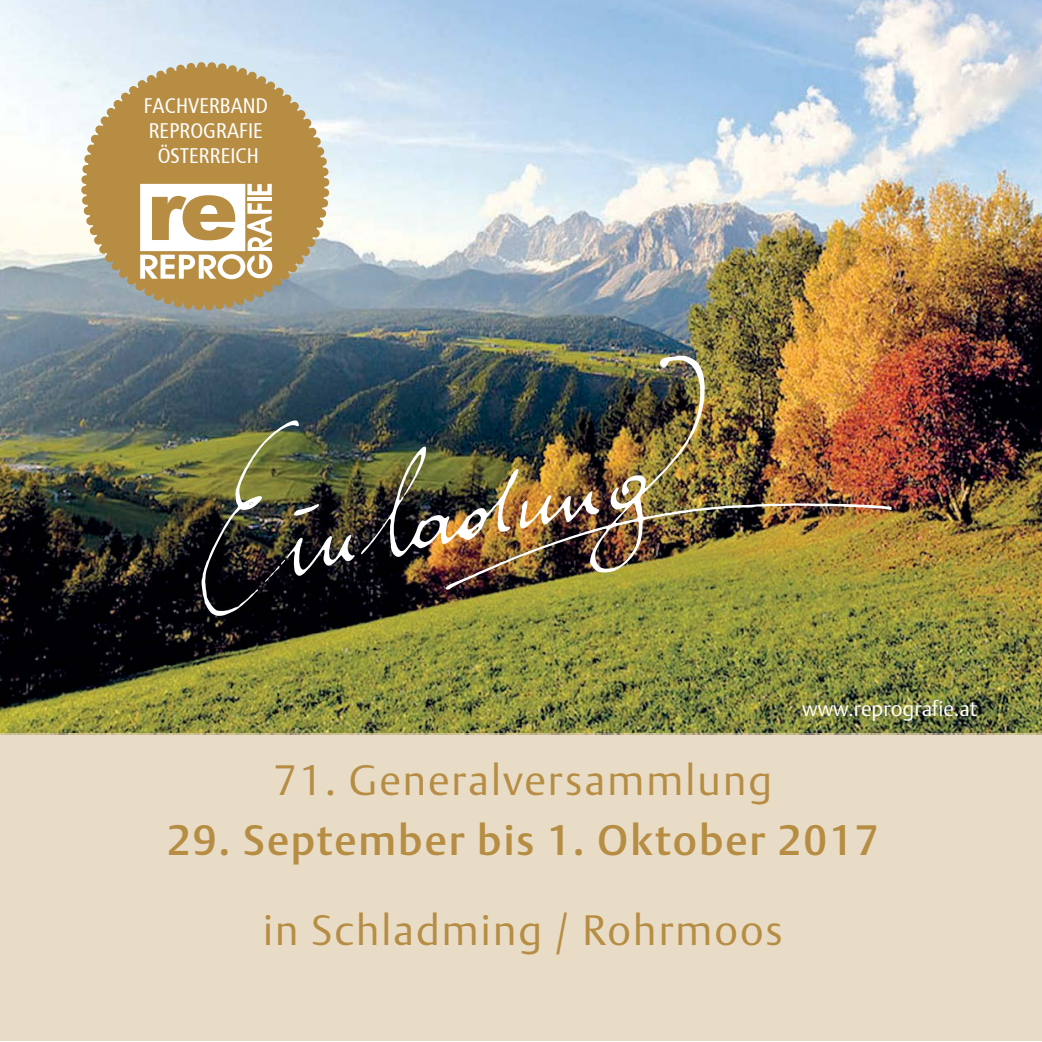
<style>
.page{position:relative;width:1042px;height:1042px;background:#fff}
.page>*{position:absolute;margin:0;border:0;box-sizing:border-box;transform-origin:0 0}
.t1{font:300 42px "DTL Argo T";letter-spacing:.05em;color:#b68d43}
.t2{font:500 42px "DTL Argo T";letter-spacing:.05em;color:#b68d43}
.t3{font:21px/25.2px "Frutiger Cn";color:#fff;text-align:center}
.t4{font:300 21px "DTL Argo T";color:#fff}
</style>
<div class="page">
<img style="left:0;top:0;width:1041px;height:733px">
<svg style="left:81px;top:62px;width:249px;height:249px;background:#b9a170"></svg>
<svg style="left:140px;top:184px;width:132px;height:95px"></svg>
<div style="left:0;top:733px;width:1041px;height:307px;background:#e8dcc7"></div>
<img style="left:445px;top:355px;width:446px;height:235px">
<img style="left:201px;top:415px;width:400px;height:200px">
<p class="t3" style="left:144px;top:93px;width:126px">FACHVERBAND<br>REPROGRAFIE<br>ÖSTERREICH</p>
<p class="t4" style="left:802px;top:699px;width:177px">www.reprografie.at</p>
<p class="t1" style="left:274px;top:761px;width:500px">71. Generalversammlung</p>
<p class="t2" style="left:167px;top:821px;width:713px">29. September bis 1. Oktober 2017</p>
<p class="t1" style="left:263px;top:912px;width:521px">in Schladming / Rohrmoos</p>
</div>
